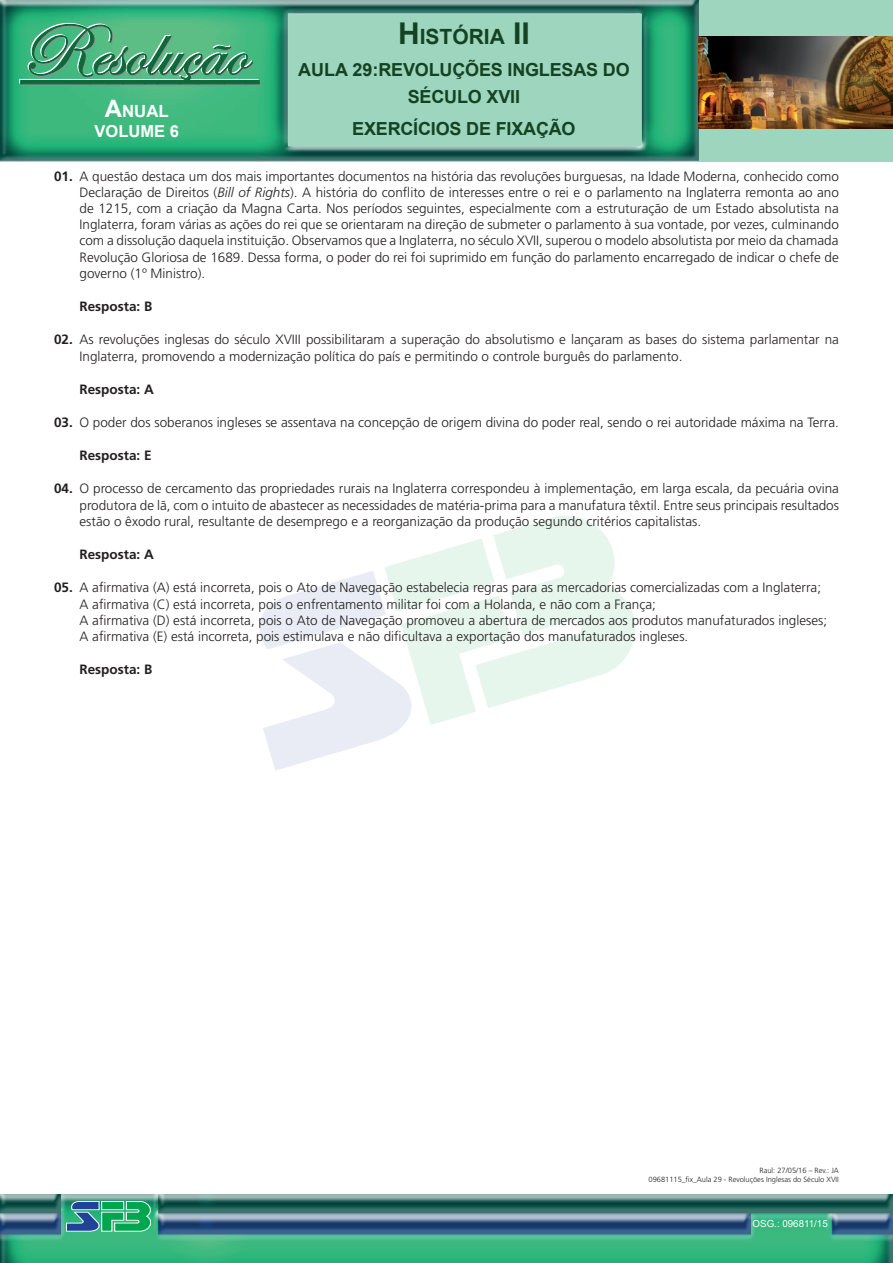
<style>
.page{position:relative;width:893px;height:1263px;background:#fff}
.page>*{position:absolute;margin:0;border:0;box-sizing:border-box;transform-origin:0 0}
.t1{font:700 21px "Arial";color:#144322}
.t2{font:700 18px/27.6px "Arial";letter-spacing:-.01em;color:#144322;text-align:center}
.t3{font:700 18px "Arial";letter-spacing:-.01em;color:#144322}
.t4{font:700 16.8px "Arial";color:#fff}
.t5{font:700 16.5px "Arial";color:#fff}
.Exercício_chamada{font:300 13.5px/16.2px "Frutiger";color:#231f20;text-align:justify}
.Exercício_resposta{font:300 13.5px "Frutiger";color:#231f20}
.Exercício_chamada-2{font:700 13.5px "Frutiger";color:#231f20}
.t6{font:9.75px "Arial";color:#fff}
.t7{font:300 7.5px "Frutiger";color:#231f20}
.s1{font-size:24px}
.s2{font-style:inherit}
.s3{font-size:30px}
.s4{font-weight:700}
.s5{font-style:italic}
</style>
<div class="page">
<div style="left:0;top:0;width:893px;height:162px;background:#9ed5bf"></div>
<img style="left:0;top:0;width:698px;height:162px">
<img style="left:698px;top:37px;width:195px;height:91px">
<div style="left:19px;top:79px;width:70px;height:4px;border:1px solid #fff"></div>
<svg style="left:20px;top:23px;width:240px;height:62px;background:#52aa7d"></svg>
<div style="left:224px;top:80px;width:22px;height:4px;border:1px solid #0b693a"></div>
<div style="left:246px;top:80px;width:14px;height:4px;border:1px solid #0b693a"></div>
<img style="left:0;top:1195px;width:893px;height:68px">
<svg style="left:66px;top:1201px;width:85px;height:30px;background:#39a184"></svg>
<svg style="left:259px;top:516px;width:376px;height:255px"></svg>
<p class="t4" style="left:105px;top:100px;width:64px"><span class="s1">A</span>NUAL</p>
<p class="t5" style="left:95px;top:120px;width:86px">VOLUME <span class="s2">6</span></p>
<h1 class="t1" style="left:398px;top:23px;width:123px"><span class="s3">H</span>ISTÓRIA <span class="s3">II</span></h1>
<h2 class="t2" style="left:298px;top:56px;width:333px"><span class="s2">AULA 29:R</span>EVOLUÇÕES INGLESAS DO<br>SÉCULO XVII</h2>
<h2 class="t3" style="left:352px;top:117px;width:225px">EXERCÍCIOS DE FIXAÇÃO</h2>
<p class="Exercício_chamada" style="left:80px;top:168px;width:761px;text-indent:-26px"><span class="s4">01.</span> A questão destaca um dos mais importantes documentos na história das revoluções burguesas, na Idade Moderna, conhecido como Declaração de Direitos (<span class="s5">Bill of Rights</span>). A história do conflito de interesses entre o rei e o parlamento na Inglaterra remonta ao ano de 1215, com a criação da Magna Carta. Nos períodos seguintes, especialmente com a estruturação de um Estado absolutista na Inglaterra, foram várias as ações do rei que se orientaram na direção de submeter o parlamento à sua vontade, por vezes, culminando com a dissolução daquela instituição. Observamos que a Inglaterra, no século XVII, superou o modelo absolutista por meio da chamada Revolução Gloriosa de 1689. Dessa forma, o poder do rei foi suprimido em função do parlamento encarregado de indicar o chefe de governo (1º Ministro).</p>
<p class="Exercício_chamada-2" style="left:80px;top:298px;width:74px">Resposta: B</p>
<p class="Exercício_chamada" style="left:80px;top:332px;width:761px;text-indent:-26px"><span class="s4">02.</span> As revoluções inglesas do século XVIII possibilitaram a superação do absolutismo e lançaram as bases do sistema parlamentar na<br>Inglaterra, promovendo a modernização política do país e permitindo o controle burguês do parlamento.</p>
<p class="Exercício_chamada-2" style="left:80px;top:381px;width:76px">Resposta: A</p>
<p class="Exercício_chamada" style="left:54px;top:414px;width:786px"><span class="s4">03.</span> O poder dos soberanos ingleses se assentava na concepção de origem divina do poder real, sendo o rei autoridade máxima na Terra.</p>
<p class="Exercício_chamada-2" style="left:80px;top:448px;width:74px">Resposta: E</p>
<p class="Exercício_chamada" style="left:80px;top:481px;width:761px;text-indent:-26px"><span class="s4">04.</span> O processo de cercamento das propriedades rurais na Inglaterra correspondeu à implementação, em larga escala, da pecuária ovina produtora de lã, com o intuito de abastecer as necessidades de matéria-prima para a manufatura têxtil. Entre seus principais resultados estão o êxodo rural, resultante de desemprego e a reorganização da produção segundo critérios capitalistas.</p>
<p class="Exercício_chamada-2" style="left:80px;top:546px;width:76px">Resposta: A</p>
<p class="Exercício_chamada" style="left:54px;top:579px;width:769px"><span class="s4">05.</span> A afirmativa (A) está incorreta, pois o Ato de Navegação estabelecia regras para as mercadorias comercializadas com a Inglaterra;</p>
<p class="Exercício_resposta" style="left:80px;top:596px;width:578px">A afirmativa (C) está incorreta, pois o enfrentamento militar foi com a Holanda, e não com a França;</p>
<p class="Exercício_resposta" style="left:80px;top:612px;width:749px">A afirmativa (D) está incorreta, pois o Ato de Navegação promoveu a abertura de mercados aos produtos manufaturados ingleses;</p>
<p class="Exercício_resposta" style="left:80px;top:629px;width:610px">A afirmativa (E) está incorreta, pois estimulava e não dificultava a exportação dos manufaturados ingleses.</p>
<p class="Exercício_chamada-2" style="left:80px;top:661px;width:74px">Resposta: B</p>
<p class="t7" style="left:759px;top:1166px;width:81px">Raul: 27/05/16 – Rev.: JA</p>
<p class="t7" style="left:648px;top:1175px;width:192px">09681115_fix_Aula 29 - Revoluções Inglesas do Século XVII</p>
<p class="t6" style="left:753px;top:1217px;width:77px">OSG.: 096811/15</p>
</div>
